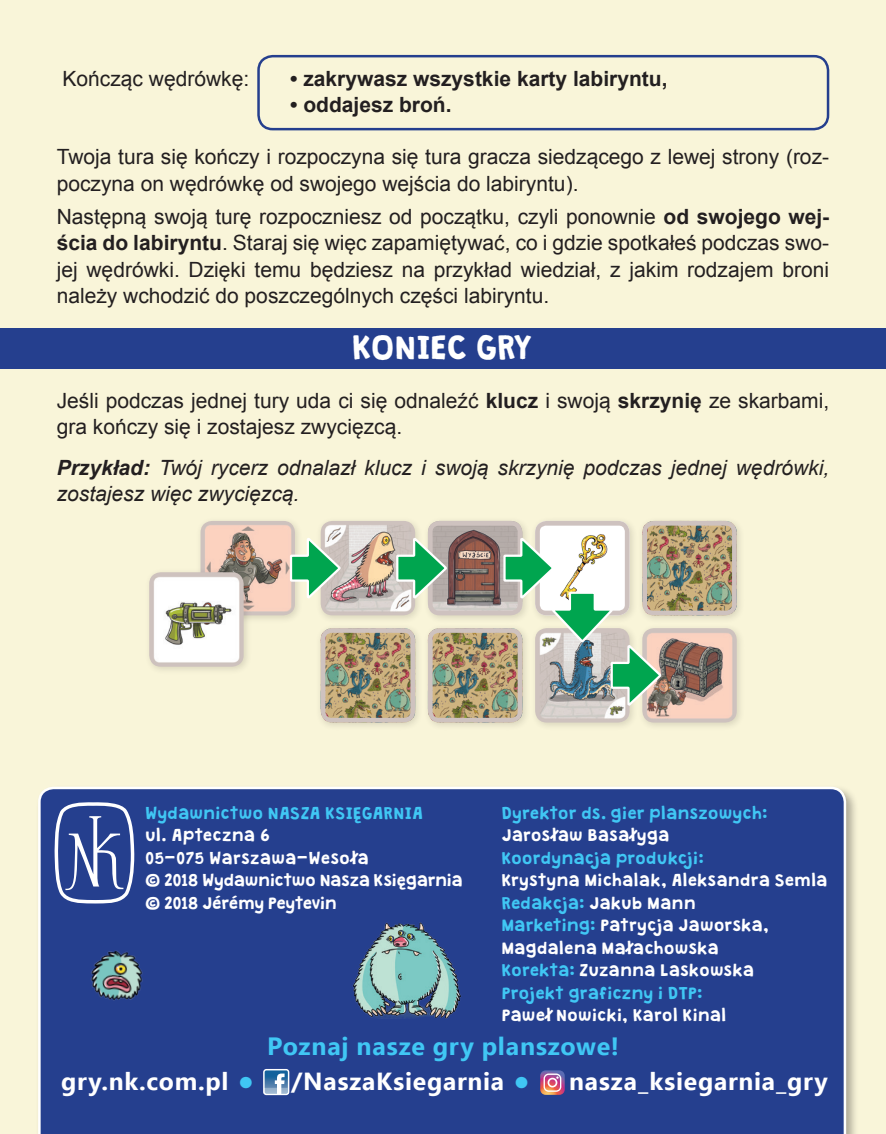
<style>
.page{position:relative;width:886px;height:1134px;background:#f9f5d9}
.page>*{position:absolute;margin:0;border:0;box-sizing:border-box;transform-origin:0 0}
.t1{font:30px "Granstander Clean";color:#fff}
.t2{font:700 25px "Ebrima";letter-spacing:.03em;color:#40c7f4}
.t3{font:700 24.75px "Ebrima";letter-spacing:.03em;color:#fff}
.t4{font:21px/26.2px "Arial";color:#231f20}
.t5{font:italic 21px/26.2px "Arial";color:#231f20}
.t6{font:700 21px "Arial";color:#231f20}
.t7{font:15px/22.5px "Granstander Clean";letter-spacing:.04em;color:#fff}
.t8{font:15px/22.5px "Granstander Clean";letter-spacing:.015em;color:#fff}
.t9{font:15px "Granstander Clean";letter-spacing:.04em;color:#40c7f4}
.s1{font-weight:700}
.s2{color:#40c7f4}
.s3{font-family:"Arial";font-weight:400;font-size:26.5px;color:#40c7f4}
</style>
<div class="page">
<div style="left:257px;top:55px;width:572px;height:75px;border:2px solid #253f8e;border-radius:14px"></div>
<div style="left:0;top:328px;width:886px;height:40px;background:#253f8e"></div>
<div style="left:196px;top:517px;width:107px;height:107px;background:#231f20;opacity:.15"></div>
<img style="left:201px;top:521px;width:88px;height:94px">
<div style="left:145px;top:568px;width:107px;height:107px;background:#231f20;opacity:.15"></div>
<img style="left:149px;top:572px;width:95px;height:95px">
<div style="left:423px;top:516px;width:108px;height:108px;background:#231f20;opacity:.15"></div>
<div style="left:316px;top:517px;width:107px;height:107px;background:#f5f1d6"></div>
<div style="left:315px;top:623px;width:108px;height:108px;background:#231f20;opacity:.15"></div>
<div style="left:423px;top:623px;width:108px;height:108px;background:#231f20;opacity:.15"></div>
<div style="left:531px;top:624px;width:107px;height:107px;background:#231f20;opacity:.15"></div>
<div style="left:638px;top:624px;width:107px;height:107px;background:#f0ecd1"></div>
<div style="left:530px;top:516px;width:108px;height:108px;background:#f5f1d6"></div>
<div style="left:637px;top:516px;width:108px;height:108px;background:#231f20;opacity:.15"></div>
<img style="left:289px;top:521px;width:448px;height:201px">
<div style="left:36px;top:785px;width:823px;height:349px;background:#231f20;opacity:.35"></div>
<div style="left:38px;top:787px;width:808px;height:347px;background:#253f8e"></div>
<svg style="left:263px;top:1069px;width:26px;height:26px"></svg>
<svg style="left:540px;top:1070px;width:25px;height:25px"></svg>
<svg style="left:55px;top:802px;width:79px;height:101px;background:#586ca8"></svg>
<img style="left:361px;top:1027px;width:81px;height:1px">
<img style="left:345px;top:912px;width:130px;height:115px">
<img style="left:75px;top:932px;width:82px;height:81px">
<p class="t4" style="left:63px;top:65px;width:188px">Kończąc wędrówkę:</p>
<p class="t6" style="left:290px;top:65px;width:379px">• zakrywasz wszystkie karty labiryntu,</p>
<p class="t6" style="left:290px;top:91px;width:163px">• oddajesz broń.</p>
<p class="t4" style="left:57px;top:144px;width:774px">Twoja tura się kończy i rozpoczyna się tura gracza siedzącego z lewej strony (roz&shy;poczyna on wędrówkę od swojego wejścia do labiryntu).</p>
<p class="t4" style="left:57px;top:204px;width:774px;text-align:justify">Następną swoją turę rozpoczniesz od początku, czyli ponownie <span class="s1">od swojego wej&shy;ścia do labiryntu</span>. Staraj się więc zapamiętywać, co i gdzie spotkałeś podczas swo&shy;jej wędrówki. Dzięki temu będziesz na przykład wiedział, z jakim rodzajem broni należy wchodzić do poszczególnych części labiryntu.</p>
<h1 class="t1" style="left:353px;top:331px;width:181px">KONIEC GRY</h1>
<p class="t4" style="left:57px;top:388px;width:774px">Jeśli podczas jednej tury uda ci się odnaleźć <span class="s1">klucz</span> i swoją <span class="s1">skrzynię</span> ze skarbami, gra kończy się i zostajesz zwycięzcą.</p>
<p class="t5" style="left:57px;top:454px;width:774px"><span class="s1">Przykład:</span> Twój rycerz odnalazł klucz i swoją skrzynię podczas jednej wędrówki, zostajesz więc zwycięzcą.</p>
<p class="t9" style="left:146px;top:805px;width:279px">Wydawnictwo NASZA KSIĘGARNIA</p>
<p class="t8" style="left:146px;top:825px;width:319px">ul. Apteczna 6<br>05-075 Warszawa-Wesoła<br>© 2018 Wydawnictwo Nasza Księgarnia © 2018 Jérémy Peytevin</p>
<p class="t9" style="left:502px;top:804px;width:267px">Dyrektor ds. gier planszowych:</p>
<p class="t7" style="left:502px;top:824px;width:169px">Jarosław Basałyga</p>
<p class="t9" style="left:502px;top:849px;width:203px">Koordynacja produkcji:</p>
<p class="t7" style="left:502px;top:869px;width:327px">Krystyna Michalak, Aleksandra Semla<br><span class="s2">Redakcja:</span> Jakub Mann<br><span class="s2">Marketing:</span> Patrycja Jaworska,<br>Magdalena Małachowska<br><span class="s2">Korekta:</span> Zuzanna Laskowska<br><span class="s2">Projekt graficzny i DTP:</span></p>
<p class="t7" style="left:502px;top:1004px;width:226px">Paweł Nowicki, Karol Kinal</p>
<p class="t2" style="left:267px;top:1027px;width:353px">Poznaj nasze gry planszowe!</p>
<p class="t3" style="left:61px;top:1062px;width:195px">gry.nk.com.pl <span class="s3">●</span></p>
<p class="t3" style="left:292px;top:1062px;width:240px">/NaszaKsiegarnia <span class="s3">●</span></p>
<p class="t3" style="left:569px;top:1062px;width:260px">nasza_ksiegarnia_gry</p>
</div>
